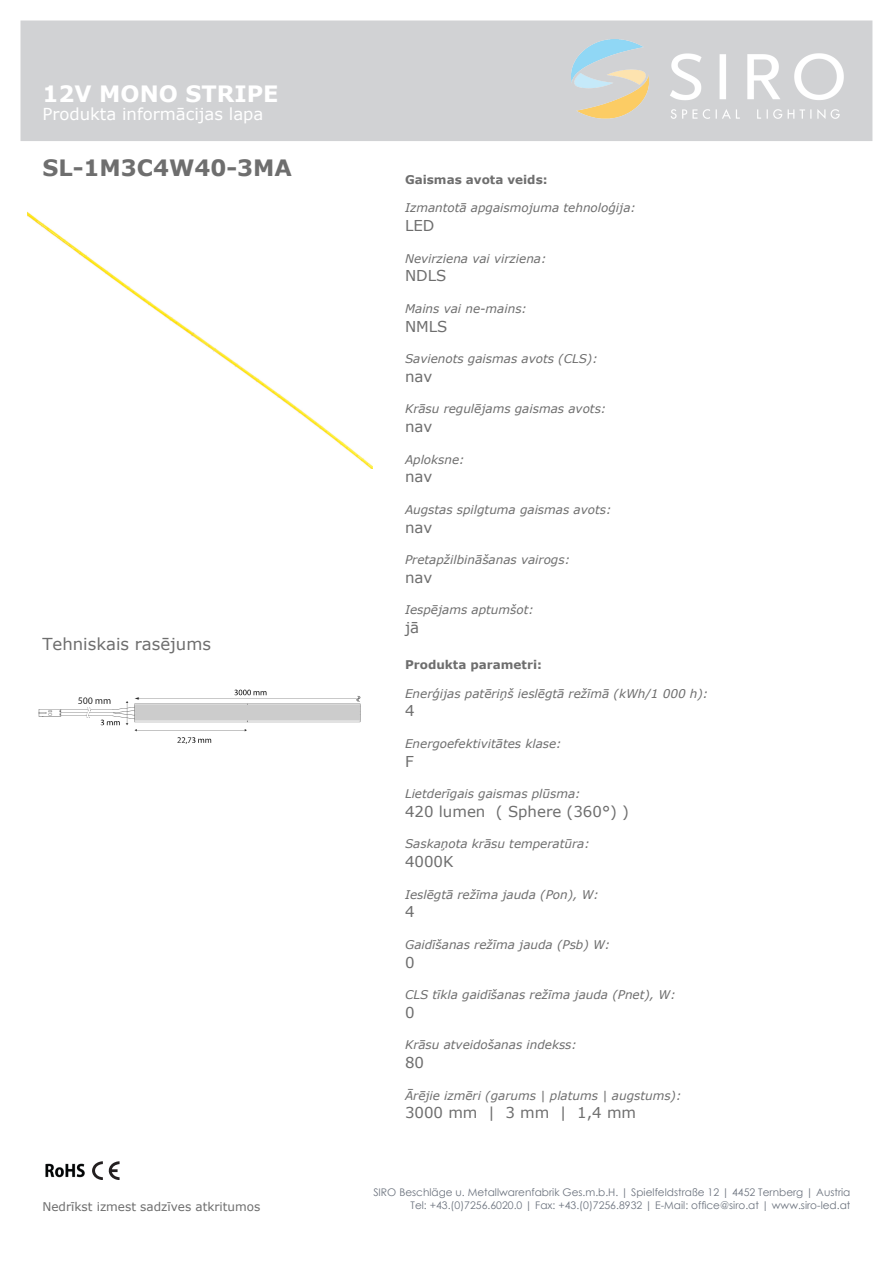
<style>
.page{position:relative;width:893px;height:1263px;background:#fff}
.page>*{position:absolute;margin:0;border:0;box-sizing:border-box;transform-origin:0 0}
.t1{font:700 22.5px "Verdana";color:#6e6e6e}
.t2{font:700 22.5px "Verdana";color:#fff}
.t3{font:16.5px "Verdana";color:#fff}
.t4{font:16.5px "Verdana";color:#6e6e6e}
.t5{font:15px "Verdana";color:#6e6e6e}
.t6{font:italic 12px "Verdana";color:#6e6e6e}
.t7{font:700 12px "Verdana";color:#6e6e6e}
.t8{font:12px "Verdana";color:#6e6e6e}
.t9{font:10.5px/12.6px "Century Gothic";color:#6d747f;text-align:right}
</style>
<div class="page">
<div style="left:21px;top:21px;width:851px;height:120px;background:#d1d2d4"></div>
<img style="left:571px;top:40px;width:272px;height:78px">
<img style="left:45px;top:1163px;width:40px;height:15px">
<svg style="left:92px;top:1161px;width:27px;height:19px"></svg>
<img style="left:27px;top:211px;width:345px;height:258px">
<img style="left:38px;top:689px;width:323px;height:55px">
<h1 class="t2" style="left:42px;top:80px;width:238px">12V MONO STRIPE</h1>
<h2 class="t3" style="left:42px;top:104px;width:222px">Produkta informācijas lapa</h2>
<h1 class="t1" style="left:42px;top:154px;width:251px">SL-1M3C4W40-3MA</h1>
<h2 class="t4" style="left:42px;top:633px;width:170px">Tehniskais rasējums</h2>
<p class="t8" style="left:42px;top:1198px;width:219px">Nedrīkst izmest sadzīves atkritumos</p>
<p class="t7" style="left:405px;top:172px;width:144px">Gaismas avota veids:</p>
<p class="t6" style="left:405px;top:200px;width:232px">Izmantotā apgaismojuma tehnoloģija:</p>
<p class="t5" style="left:405px;top:216px;width:31px">LED</p>
<p class="t6" style="left:405px;top:250px;width:143px">Nevirziena vai virziena:</p>
<p class="t5" style="left:405px;top:266px;width:43px">NDLS</p>
<p class="t6" style="left:405px;top:301px;width:124px">Mains vai ne-mains:</p>
<p class="t5" style="left:405px;top:316px;width:44px">NMLS</p>
<p class="t6" style="left:405px;top:351px;width:194px">Savienots gaismas avots (CLS):</p>
<p class="t5" style="left:405px;top:367px;width:29px">nav</p>
<p class="t6" style="left:405px;top:401px;width:203px">Krāsu regulējams gaismas avots:</p>
<p class="t5" style="left:405px;top:417px;width:29px">nav</p>
<p class="t6" style="left:405px;top:451px;width:61px">Aploksne:</p>
<p class="t5" style="left:405px;top:467px;width:29px">nav</p>
<p class="t6" style="left:405px;top:502px;width:208px">Augstas spilgtuma gaismas avots:</p>
<p class="t5" style="left:405px;top:517px;width:29px">nav</p>
<p class="t6" style="left:405px;top:552px;width:167px">Pretapžilbināšanas vairogs:</p>
<p class="t5" style="left:405px;top:568px;width:29px">nav</p>
<p class="t6" style="left:405px;top:602px;width:130px">Iespējams aptumšot:</p>
<p class="t5" style="left:405px;top:618px;width:16px">jā</p>
<p class="t7" style="left:405px;top:657px;width:138px">Produkta parametri:</p>
<p class="t6" style="left:405px;top:685px;width:305px">Enerģijas patēriņš ieslēgtā režīmā (kWh/1 000 h):</p>
<p class="t5" style="left:405px;top:701px;width:11px">4</p>
<p class="t6" style="left:405px;top:736px;width:158px">Energoefektivitātes klase:</p>
<p class="t5" style="left:405px;top:751px;width:10px">F</p>
<p class="t6" style="left:405px;top:786px;width:177px">Lietderīgais gaismas plūsma:</p>
<p class="t5" style="left:405px;top:802px;width:225px">420 lumen ( Sphere (360°) )</p>
<p class="t6" style="left:405px;top:836px;width:186px">Saskaņota krāsu temperatūra:</p>
<p class="t5" style="left:405px;top:852px;width:50px">4000K</p>
<p class="t6" style="left:405px;top:886px;width:196px">Ieslēgtā režīma jauda (Pon), W:</p>
<p class="t5" style="left:405px;top:902px;width:11px">4</p>
<p class="t6" style="left:405px;top:937px;width:207px">Gaidīšanas režīma jauda (Psb) W:</p>
<p class="t5" style="left:405px;top:952px;width:11px">0</p>
<p class="t6" style="left:405px;top:987px;width:272px">CLS tīkla gaidīšanas režīma jauda (Pnet), W:</p>
<p class="t5" style="left:405px;top:1003px;width:11px">0</p>
<p class="t6" style="left:405px;top:1037px;width:173px">Krāsu atveidošanas indekss:</p>
<p class="t5" style="left:405px;top:1053px;width:21px">80</p>
<p class="t6" style="left:405px;top:1087px;width:278px">Ārējie izmēri (garums | platums | augstums):</p>
<p class="t5" style="left:405px;top:1103px;width:233px">3000 mm | 3 mm | 1,4 mm</p>
<p class="t9" style="left:373px;top:1186px;width:479px">SIRO Beschläge u. Metallwarenfabrik Ges.m.b.H. | Spielfeldstraße 12 | 4452 Ternberg | Austria<br>Tel: +43.(0)7256.6020.0 | Fax: +43.(0)7256.8932 | E-Mail: office@siro.at | www.siro-led.at</p>
</div>
